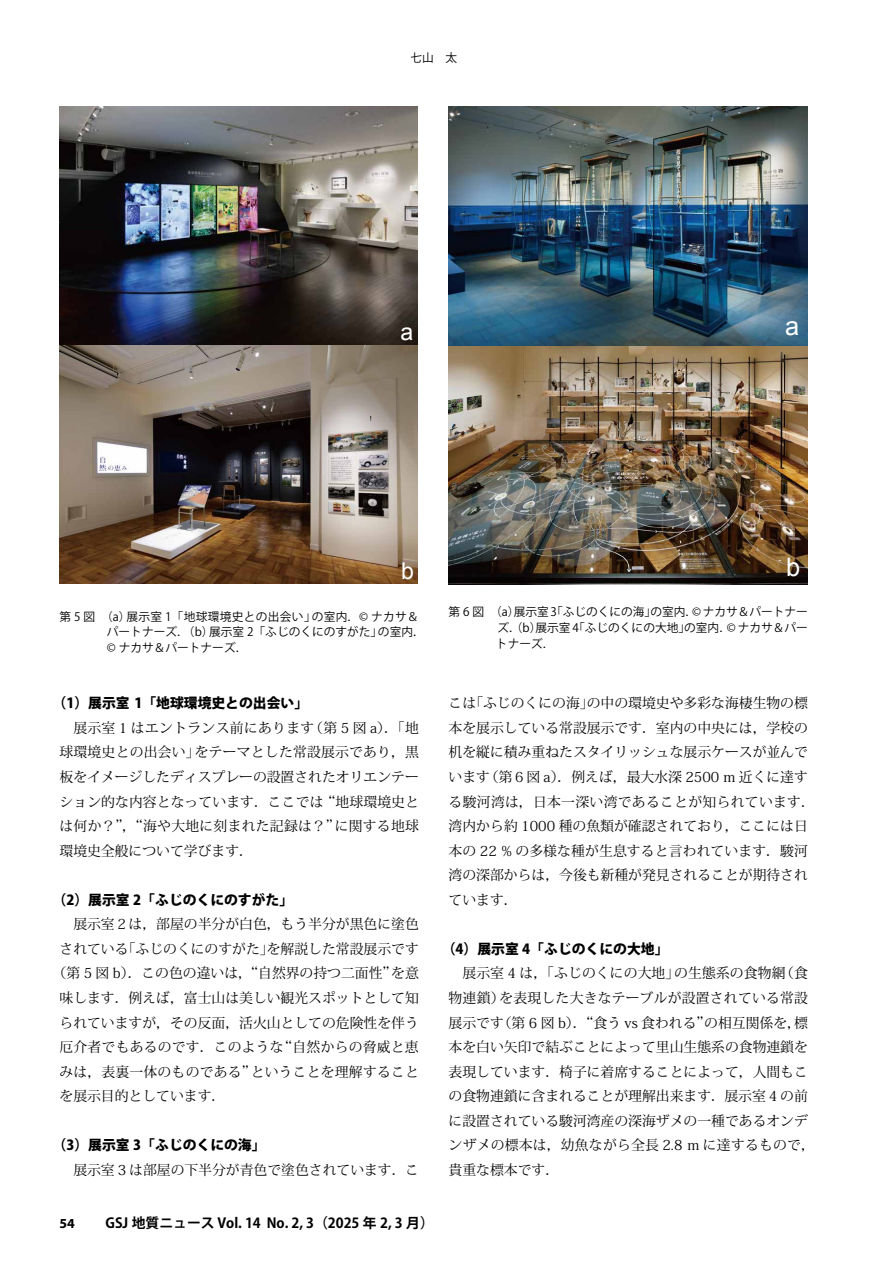
<style>
.page{position:relative;width:893px;height:1263px;background:#fff}
.page>*{position:absolute;margin:0;border:0;box-sizing:border-box;transform-origin:0 0}
.t1{font:25.35px "Arial";color:#fff}
.t2{font:23.1px "Arial";color:#fff}
.t3{font:13.8px/24.6px "Koz Min Pro";color:#000}
.t4{font:800 13.8px "Koz Go Pro";color:#000}
.t5{font:700 13.8px "Koz Go Pro";color:#000}
.t6{font:700 13.8px "Myriad Pro";color:#000}
.t7{font:11.7px/15.9px "Koz Go Pro";color:#000}
.t8{font:7.05px "Arial";color:#040000}
</style>
<div class="page">
<img style="left:60px;top:106px;width:357px;height:477px">
<img style="left:449px;top:106px;width:358px;height:479px">
<p class="t7" style="left:410px;top:50px;width:48px">七山　太</p>
<h2 class="t2" style="left:400px;top:317px;width:14px">a</h2>
<p class="t8" style="left:370px;top:414px;width:3px">!</p>
<h1 class="t1" style="left:785px;top:310px;width:16px">a</h1>
<h2 class="t2" style="left:401px;top:555px;width:14px">b</h2>
<p class="t7" style="left:107px;top:609px;width:319px;text-indent:-47px">第 5 図　（a）展示室 1「地球環境史との出会い」の室内．© ナカサ＆パートナーズ．（b）展示室 2「ふじのくにのすがた」の室内．© ナカサ＆パートナーズ．</p>
<p class="t4" style="left:53px;top:694px;width:257px">（1）展示室 1「地球環境史との出会い」</p>
<p class="t3" style="left:60px;top:715px;width:361px;text-align:justify;text-indent:14px">展示室 1 はエントランス前にあります（第 5 図 a）．「地球環境史との出会い」をテーマとした常設展示であり，黒板をイメージしたディスプレーの設置されたオリエンテーション的な内容となっています．ここでは “地球環境史とは何か？”，“海や大地に刻まれた記録は？”に関する地球環境史全般について学びます．</p>
<p class="t4" style="left:53px;top:891px;width:242px">（2）展示室 2「ふじのくにのすがた」</p>
<p class="t3" style="left:73px;top:911px;width:347px">展示室２は，部屋の半分が白色，もう半分が黒色に塗色</p>
<p class="t3" style="left:60px;top:936px;width:361px">されている「ふじのくにのすがた」を解説した常設展示です</p>
<p class="t3" style="left:53px;top:960px;width:368px">（第 5 図 b）．この色の違いは，“自然界の持つ二面性”を意</p>
<p class="t3" style="left:60px;top:985px;width:361px">味します．例えば，富士山は美しい観光スポットとして知</p>
<p class="t3" style="left:60px;top:1010px;width:361px">られていますが，その反面，活火山としての危険性を伴う</p>
<p class="t3" style="left:60px;top:1034px;width:361px">厄介者でもあるのです．このような“自然からの脅威と恵</p>
<p class="t3" style="left:60px;top:1059px;width:361px">みは，表裏一体のものである”ということを理解すること</p>
<p class="t3" style="left:60px;top:1083px;width:167px">を展示目的としています．</p>
<p class="t4" style="left:53px;top:1136px;width:214px">（3）展示室 3「ふじのくにの海」</p>
<p class="t3" style="left:73px;top:1157px;width:347px">展示室 3 は部屋の下半分が青色で塗色されています．こ</p>
<p class="t6" style="left:60px;top:1214px;width:17px">54</p>
<p class="t5" style="left:105px;top:1214px;width:330px">GSJ 地質ニュース Vol. 14 No. 2, 3（2025 年 2, 3 月）</p>
<h1 class="t1" style="left:786px;top:550px;width:16px">b</h1>
<p class="t7" style="left:496px;top:604px;width:313px;text-align:justify;text-indent:-47px">第 6 図　（a）展示室 3「ふじのくにの海」の室内．© ナカサ＆パートナーズ．（b）展示室 4「ふじのくにの大地」の室内．© ナカサ＆パートナーズ．</p>
<p class="t3" style="left:449px;top:690px;width:368px">こは「ふじのくにの海」の中の環境史や多彩な海棲生物の標本を展示している常設展示です．室内の中央には，学校の机を縦に積み重ねたスタイリッシュな展示ケースが並んでいます（第６図 a）．例えば，最大水深 2500 m 近くに達する駿河湾は，日本一深い湾であることが知られています．湾内から約 1000 種の魚類が確認されており，ここには日本の 22 % の多様な種が生息すると言われています．駿河湾の深部からは，今後も新種が発見されることが期待されています．</p>
<p class="t4" style="left:442px;top:940px;width:228px">（4）展示室 4「ふじのくにの大地」</p>
<p class="t3" style="left:449px;top:961px;width:368px;text-indent:14px">展示室 4 は，「ふじのくにの大地」の生態系の食物網（食物連鎖）を表現した大きなテーブルが設置されている常設展示です（第 6 図 b）．“食う vs 食われる”の相互関係を，標本を白い矢印で結ぶことによって里山生態系の食物連鎖を表現しています．椅子に着席することによって，人間もこの食物連鎖に含まれることが理解出来ます．展示室 4 の前に設置されている駿河湾産の深海ザメの一種であるオンデンザメの標本は，幼魚ながら全長 2.8 m に達するもので，貴重な標本です．</p>
</div>
